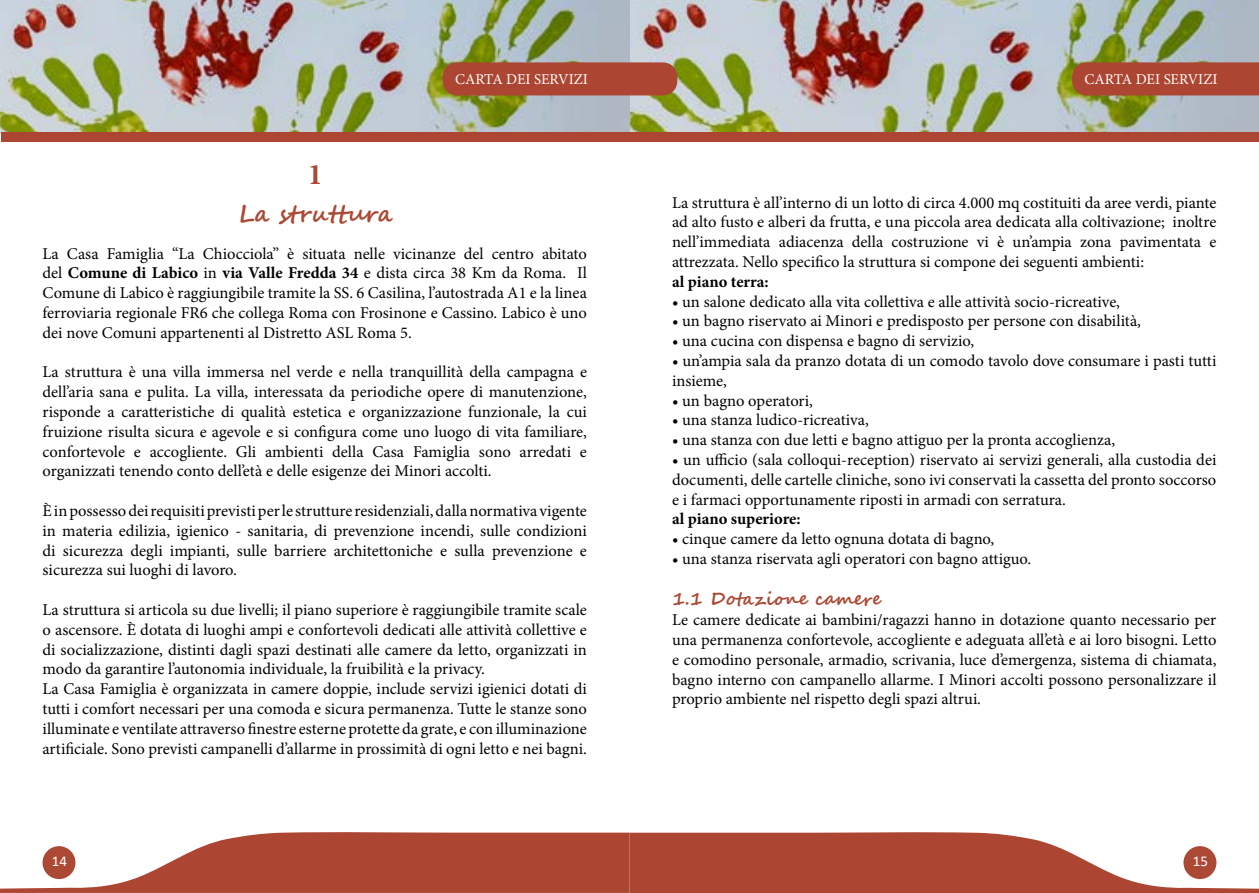
<style>
.page{position:relative;width:1259px;height:893px;background:#fff}
.page>*{position:absolute;margin:0;border:0;box-sizing:border-box;transform-origin:0 0}
.t1{font:700 30px "Minion Pro";color:#ac4934}
.t2{font:700 24px "Segoe Script";color:#ac4934}
.t3{font:700 18px "Segoe Script";color:#ac4934}
.t4{font:16.5px/19.8px "Minion Pro";color:#020203;text-align:justify}
.t5{font:700 16.5px "Minion Pro";color:#020203}
.t6{font:15px "Minion Pro";color:#fff}
.t7{font:15px "Calibri";color:#fff}
.s1{font-weight:700}
</style>
<div class="page">
<svg style="left:0;top:832px;width:1259px;height:61px"></svg>
<div style="left:43px;top:846px;width:32px;height:33px;background:#ac4934;border-radius:50%"></div>
<div style="left:1183px;top:846px;width:33px;height:33px;background:#ac4934;border-radius:50%"></div>
<img style="left:629px;top:0;width:630px;height:134px">
<div style="left:630px;top:133px;width:629px;height:9px;background:#ac4532"></div>
<div style="left:1072px;top:62px;width:187px;height:33px;background:#ac4532"></div>
<img style="left:0;top:0;width:629px;height:134px">
<div style="left:1px;top:133px;width:628px;height:9px;background:#ac4532"></div>
<div style="left:442px;top:62px;width:235px;height:33px;background:#ac4532;border-radius:15px"></div>
<h1 class="t1" style="left:308px;top:154px;width:16px">1</h1>
<h2 class="t2" style="left:238px;top:194px;width:156px">La struttura</h2>
<p class="t6" style="left:455px;top:69px;width:134px">CARTA DEI SERVIZI</p>
<p class="t4" style="left:43px;top:244px;width:546px">La Casa Famiglia “La Chiocciola” è situata nelle vicinanze del centro abitato del <span class="s1">Comune di Labico</span> in <span class="s1">via Valle Fredda 34</span> e dista circa 38 Km da Roma. Il Comune di Labico è raggiungibile tramite la SS. 6 Casilina, l’autostrada A1 e la linea ferroviaria regionale FR6 che collega Roma con Frosinone e Cassino. Labico è uno dei nove Comuni appartenenti al Distretto ASL Roma 5.</p>
<p class="t4" style="left:43px;top:362px;width:546px">La struttura è una villa immersa nel verde e nella tranquillità della campagna e dell’aria sana e pulita. La villa, interessata da periodiche opere di manutenzione, risponde a caratteristiche di qualità estetica e organizzazione funzionale, la cui fruizione risulta sicura e agevole e si configura come uno luogo di vita familiare, confortevole e accogliente. Gli ambienti della Casa Famiglia sono arredati e organizzati tenendo conto dell’età e delle esigenze dei Minori accolti.</p>
<p class="t4" style="left:43px;top:501px;width:546px">È in possesso dei requisiti previsti per le strutture residenziali, dalla normativa vigente in materia edilizia, igienico - sanitaria, di prevenzione incendi, sulle condizioni di sicurezza degli impianti, sulle barriere architettoniche e sulla prevenzione e sicurezza sui luoghi di lavoro.</p>
<p class="t4" style="left:43px;top:600px;width:546px;text-align:left">La struttura si articola su due livelli; il piano superiore è raggiungibile tramite scale o ascensore. È dotata di luoghi ampi e confortevoli dedicati alle attività collettive e di socializzazione, distinti dagli spazi destinati alle camere da letto, organizzati in modo da garantire l’autonomia individuale, la fruibilità e la privacy.<br>La Casa Famiglia è organizzata in camere doppie, include servizi igienici dotati di tutti i comfort necessari per una comoda e sicura permanenza. Tutte le stanze sono illuminate e ventilate attraverso finestre esterne protette da grate, e con illuminazione artificiale. Sono previsti campanelli d’allarme in prossimità di ogni letto e nei bagni.</p>
<p class="t6" style="left:1084px;top:69px;width:134px">CARTA DEI SERVIZI</p>
<p class="t4" style="left:672px;top:192px;width:546px">La struttura è all’interno di un lotto di circa 4.000 mq costituiti da aree verdi, piante ad alto fusto e alberi da frutta, e una piccola area dedicata alla coltivazione; inoltre nell’immediata adiacenza della costruzione vi è un’ampia zona pavimentata e attrezzata. Nello specifico la struttura si compone dei seguenti ambienti:</p>
<p class="t5" style="left:672px;top:270px;width:98px">al piano terra:</p>
<p class="t4" style="left:672px;top:291px;width:449px">• un salone dedicato alla vita collettiva e alle attività socio-ricreative,</p>
<p class="t4" style="left:672px;top:311px;width:470px">• un bagno riservato ai Minori e predisposto per persone con disabilità,</p>
<p class="t4" style="left:672px;top:331px;width:304px">• una cucina con dispensa e bagno di servizio,</p>
<p class="t4" style="left:672px;top:351px;width:546px">• un’ampia sala da pranzo dotata di un comodo tavolo dove consumare i pasti tutti insieme,</p>
<p class="t4" style="left:672px;top:390px;width:142px">• un bagno operatori,</p>
<p class="t4" style="left:672px;top:410px;width:198px">• una stanza ludico-ricreativa,</p>
<p class="t4" style="left:672px;top:430px;width:444px">• una stanza con due letti e bagno attiguo per la pronta accoglienza,</p>
<p class="t4" style="left:672px;top:450px;width:546px">• un ufficio (sala colloqui-reception) riservato ai servizi generali, alla custodia dei documenti, delle cartelle cliniche, sono ivi conservati la cassetta del pronto soccorso e i farmaci opportunamente riposti in armadi con serratura.</p>
<p class="t5" style="left:672px;top:507px;width:130px">al piano superiore:</p>
<p class="t4" style="left:672px;top:529px;width:324px">• cinque camere da letto ognuna dotata di bagno,</p>
<p class="t4" style="left:672px;top:549px;width:361px">• una stanza riservata agli operatori con bagno attiguo.</p>
<p class="t3" style="left:672px;top:584px;width:211px">1.1 Dotazione camere</p>
<p class="t4" style="left:672px;top:610px;width:546px">Le camere dedicate ai bambini/ragazzi hanno in dotazione quanto necessario per una permanenza confortevole, accogliente e adeguata all’età e ai loro bisogni. Letto e comodino personale, armadio, scrivania, luce d’emergenza, sistema di chiamata, bagno interno con campanello allarme. I Minori accolti possono personalizzare il proprio ambiente nel rispetto degli spazi altrui.</p>
<p class="t7" style="left:52px;top:850px;width:17px">14</p>
<p class="t7" style="left:1192px;top:851px;width:17px">15</p>
</div>
